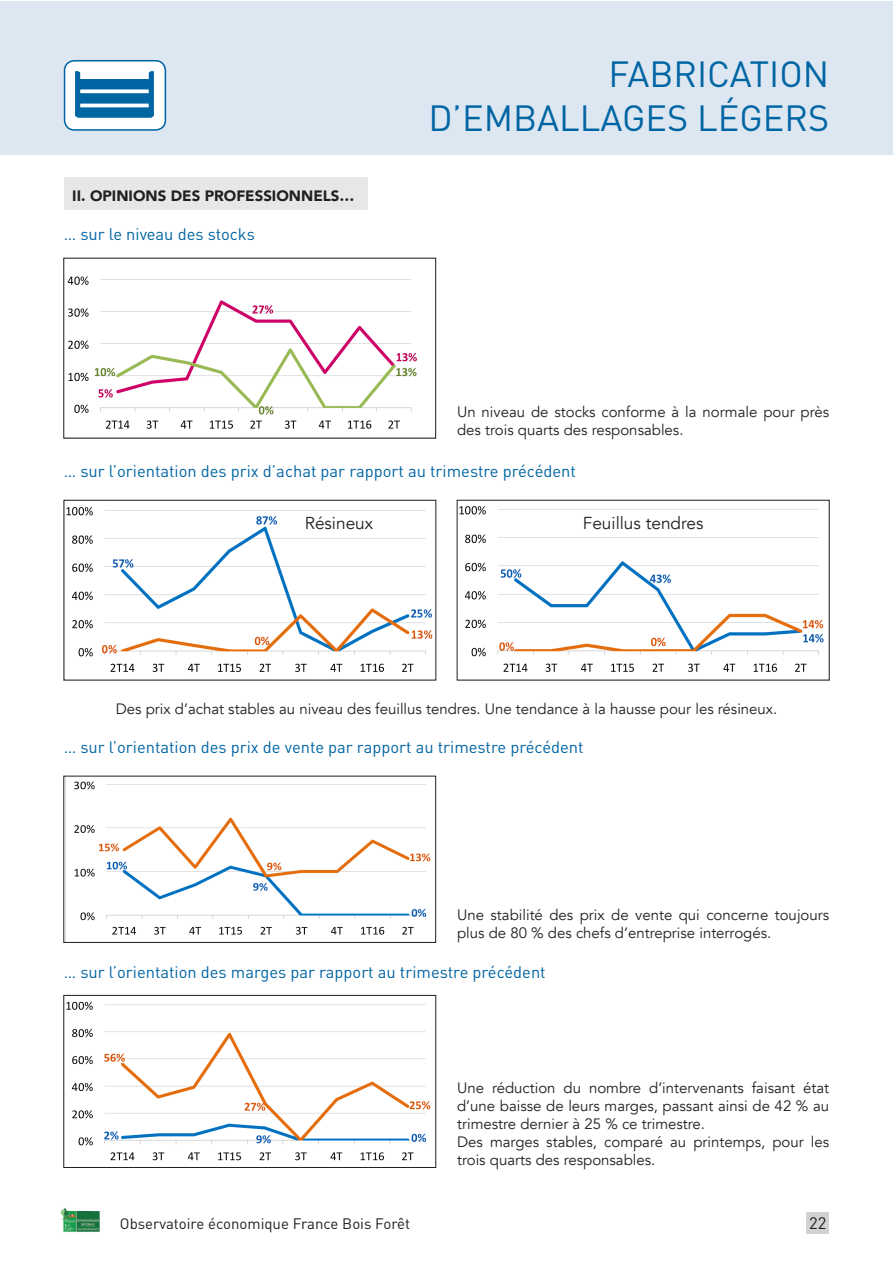
<style>
.page{position:relative;width:893px;height:1263px;background:#fff}
.page>*{position:absolute;margin:0;border:0;box-sizing:border-box;transform-origin:0 0}
.t1{font:36px/43.2px "DIN Pro";color:#0065a3;text-align:right}
.t2{font:17.25px "Avenir";color:#231f20}
.t3{font:16.5px "DIN Pro";color:#0065a3}
.t4{font:16.5px "DIN Pro";color:#231f20}
.t5{font:15px/18px "Avenir";color:#231f20}
.t6{font:15px "DIN Pro";color:#231f20}
.t7{font:900 15px "Avenir";color:#231f20}
</style>
<div class="page">
<div style="left:806px;top:1213px;width:23px;height:21px;background:#d1d2d4"></div>
<div style="left:0;top:1px;width:892px;height:154px;background:#dde7f2"></div>
<img style="left:61px;top:1208px;width:39px;height:24px">
<div style="left:64px;top:178px;width:303px;height:32px;background:#e6e7e9"></div>
<img style="left:67px;top:276px;width:350px;height:153px">
<img style="left:66px;top:507px;width:367px;height:166px">
<div style="left:64px;top:500px;width:372px;height:180px;border:1px solid #231f20"></div>
<img style="left:459px;top:506px;width:365px;height:166px">
<div style="left:457px;top:500px;width:372px;height:180px;border:1px solid #231f20"></div>
<img style="left:74px;top:781px;width:357px;height:154px">
<div style="left:64px;top:776px;width:372px;height:167px;border:1px solid #231f20"></div>
<img style="left:66px;top:1001px;width:365px;height:160px">
<div style="left:64px;top:995px;width:372px;height:173px;border:1px solid #231f20"></div>
<div style="left:65px;top:61px;width:100px;height:69px;background:#fff;border-radius:10px"></div>
<img style="left:75px;top:71px;width:79px;height:47px">
<div style="left:64px;top:60px;width:102px;height:71px;border:2px solid #0065a3;border-radius:10px"></div>
<p class="t7" style="left:72px;top:186px;width:284px">II. OPINIONS DES PROFESSIONNELS…</p>
<p class="t3" style="left:64px;top:223px;width:193px">… sur le niveau des stocks</p>
<h1 class="t1" style="left:428px;top:51px;width:402px">FABRICATION<br>D’EMBALLAGES LÉGERS</h1>
<p class="t5" style="left:457px;top:404px;width:374px">Un niveau de stocks conforme à la normale pour près des trois quarts des responsables.</p>
<p class="t3" style="left:64px;top:460px;width:514px">… sur l’orientation des prix d’achat par rapport au trimestre précédent</p>
<p class="t2" style="left:305px;top:511px;width:70px">Résineux</p>
<p class="t2" style="left:583px;top:511px;width:122px">Feuillus tendres</p>
<p class="t5" style="left:116px;top:701px;width:663px">Des prix d’achat stables au niveau des feuillus tendres. Une tendance à la hausse pour les résineux.</p>
<p class="t3" style="left:64px;top:735px;width:521px">… sur l’orientation des prix de vente par rapport au trimestre précédent</p>
<p class="t5" style="left:457px;top:907px;width:374px">Une stabilité des prix de vente qui concerne toujours plus de 80 % des chefs d’entreprise interrogés.</p>
<p class="t3" style="left:64px;top:960px;width:483px">… sur l’orientation des marges par rapport au trimestre précédent</p>
<p class="t5" style="left:457px;top:1079px;width:374px">Une réduction du nombre d’intervenants faisant état d’une baisse de leurs marges, passant ainsi de 42 % au trimestre dernier à 25 % ce trimestre.<br>Des marges stables, comparé au printemps, pour les trois quarts des responsables.</p>
<p class="t6" style="left:120px;top:1213px;width:292px">Observatoire économique France Bois Forêt</p>
<p class="t4" style="left:809px;top:1212px;width:19px">22</p>
</div>
